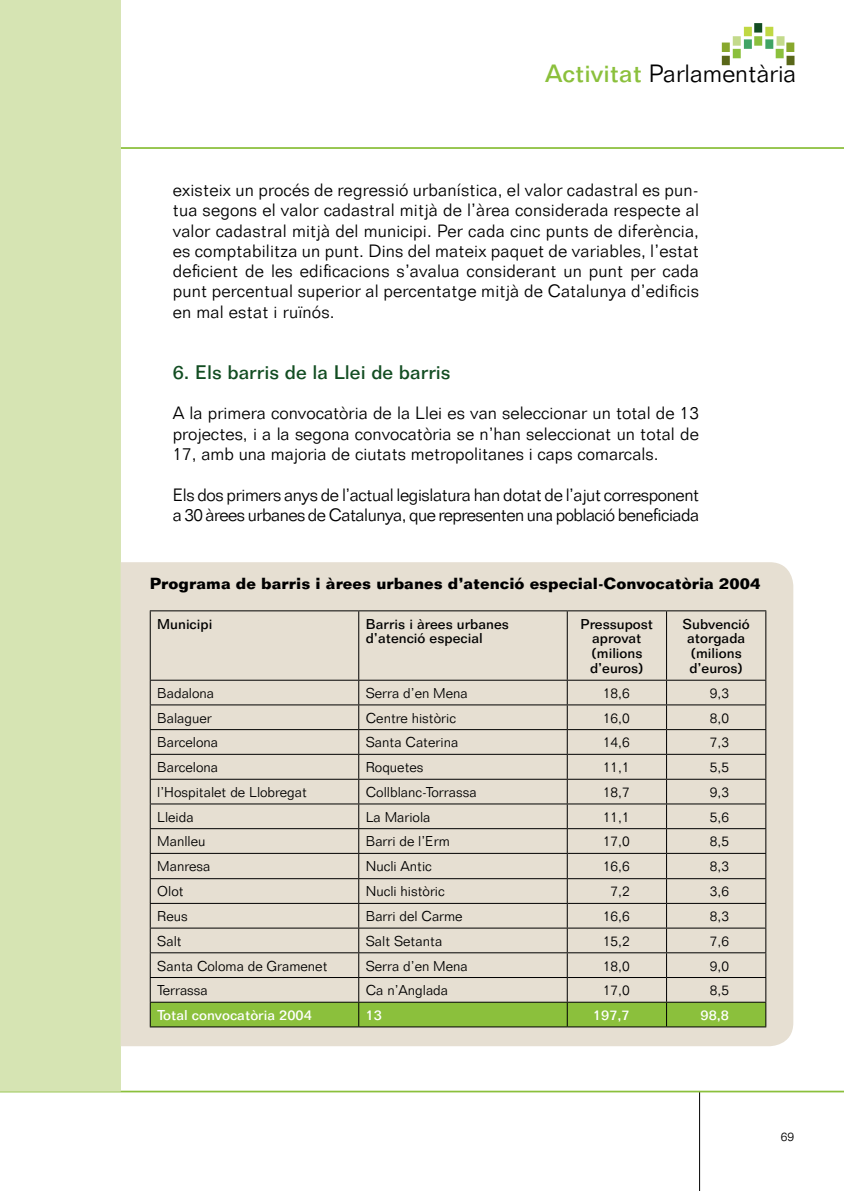
<style>
.page{position:relative;width:844px;height:1191px;background:#fff}
.page>*{position:absolute;margin:0;border:0;box-sizing:border-box;transform-origin:0 0}
.t1{font:300 24.5px "Folio BT";color:#000}
.Nivell_1{font:500 19.25px "Folio BT";color:#124d22}
._00_Cos_de_text{font:300 17.5px/20.3px "Folio BT";letter-spacing:-.025em;color:#000;text-align:justify}
.titol_taula{font:700 15.75px "Folio BT";color:#000}
._04_taula{font:300 14px "Folio BT";color:#000}
._04_taula-2{font:500 14px/14.9px "Folio BT";color:#000}
._04_taula-3{font:500 14px "Folio BT";color:#fff}
.t2{font:300 12.25px "Folio BT";color:#000}
.s1{font-weight:500;color:#8bc03c}
</style>
<div class="page">
<hr style="left:699px;top:1091px;width:1px;height:100px;background:#000">
<div style="left:722px;top:57px;width:6px;height:7px;background:#596719"></div>
<div style="left:721px;top:56px;width:8px;height:9px;border:2px solid #596719"></div>
<div style="left:722px;top:43px;width:6px;height:8px;background:#88a82d"></div>
<div style="left:721px;top:43px;width:8px;height:9px;border:2px solid #88a82d"></div>
<div style="left:733px;top:50px;width:6px;height:7px;background:#8bc03c"></div>
<div style="left:732px;top:49px;width:8px;height:9px;border:2px solid #8bc03c"></div>
<div style="left:733px;top:37px;width:6px;height:8px;background:#c3da8b"></div>
<div style="left:732px;top:36px;width:8px;height:10px;border:2px solid #c3da8b"></div>
<div style="left:744px;top:40px;width:6px;height:8px;background:#40a465"></div>
<div style="left:743px;top:39px;width:8px;height:10px;border:2px solid #40a465"></div>
<div style="left:744px;top:28px;width:6px;height:7px;background:#c0d843"></div>
<div style="left:743px;top:27px;width:8px;height:9px;border:2px solid #c0d843"></div>
<div style="left:766px;top:40px;width:6px;height:8px;background:#40a465"></div>
<div style="left:765px;top:39px;width:8px;height:10px;border:2px solid #40a465"></div>
<div style="left:766px;top:28px;width:6px;height:7px;background:#c0d843"></div>
<div style="left:765px;top:27px;width:8px;height:9px;border:2px solid #c0d843"></div>
<div style="left:777px;top:37px;width:6px;height:8px;background:#c3da8b"></div>
<div style="left:776px;top:36px;width:8px;height:10px;border:2px solid #c3da8b"></div>
<div style="left:787px;top:43px;width:6px;height:8px;background:#88a82d"></div>
<div style="left:786px;top:43px;width:8px;height:9px;border:2px solid #88a82d"></div>
<div style="left:755px;top:37px;width:6px;height:8px;background:#8bc03c"></div>
<div style="left:754px;top:36px;width:8px;height:10px;border:2px solid #8bc03c"></div>
<div style="left:755px;top:24px;width:6px;height:8px;background:#124d22"></div>
<div style="left:754px;top:23px;width:8px;height:10px;border:2px solid #124d22"></div>
<div style="left:787px;top:57px;width:6px;height:7px;background:#596719"></div>
<div style="left:786px;top:56px;width:8px;height:9px;border:2px solid #596719"></div>
<div style="left:776px;top:50px;width:6px;height:7px;background:#8bc03c"></div>
<div style="left:775px;top:49px;width:8px;height:9px;border:2px solid #8bc03c"></div>
<hr style="left:0;top:147px;width:843px;height:2px;background:#8bc03c">
<hr style="left:0;top:1090px;width:843px;height:2px;background:#8bc03c">
<div style="left:121px;top:562px;width:672px;height:484px;background:#e6dfd2"></div>
<hr style="left:150px;top:610px;width:208px;height:1px;background:#000">
<hr style="left:150px;top:611px;width:1px;height:69px;background:#000">
<hr style="left:358px;top:610px;width:209px;height:1px;background:#000">
<hr style="left:358px;top:611px;width:1px;height:69px;background:#000">
<hr style="left:567px;top:610px;width:99px;height:1px;background:#000">
<hr style="left:566px;top:611px;width:1px;height:69px;background:#000">
<hr style="left:666px;top:610px;width:100px;height:1px;background:#000">
<hr style="left:666px;top:611px;width:1px;height:69px;background:#000">
<hr style="left:765px;top:611px;width:1px;height:69px;background:#000">
<svg style="left:150px;top:680px;width:616px;height:346px;background:#d5d2be"></svg>
<hr style="left:150px;top:1026px;width:208px;height:1px;background:#000">
<hr style="left:358px;top:1026px;width:209px;height:1px;background:#000">
<hr style="left:567px;top:1026px;width:99px;height:1px;background:#000">
<hr style="left:666px;top:1026px;width:100px;height:1px;background:#000">
<div style="left:0;top:0;width:121px;height:1091px;background:#d6e4b3"></div>
<h1 class="t1" style="left:545px;top:59px;width:253px"><span class="s1">Activitat</span> Parlamentària</h1>
<p class="_00_Cos_de_text" style="left:173px;top:179px;width:527px">existeix un procés de regressió urbanística, el valor cadastral es pun&shy;tua segons el valor cadastral mitjà de l’àrea considerada respecte al valor cadastral mitjà del municipi. Per cada cinc punts de diferència, es comptabilitza un punt. Dins del mateix paquet de variables, l’estat deficient de les edificacions s’avalua considerant un punt per cada punt percentual superior al percentatge mitjà de Catalunya d’edificis en mal estat i ruïnós.</p>
<p class="Nivell_1" style="left:173px;top:360px;width:279px">6. Els barris de la Llei de barris</p>
<p class="_00_Cos_de_text" style="left:173px;top:403px;width:527px">A la primera convocatòria de la Llei es van seleccionar un total de 13 projectes, i a la segona convocatòria se n’han seleccionat un total de 17, amb una majoria de ciutats metropolitanes i caps comarcals.</p>
<p class="_00_Cos_de_text" style="left:173px;top:484px;width:528px">Els dos primers anys de l’actual legislatura han dotat de l’ajut corresponent a 30 àrees urbanes de Catalunya, que representen una població beneficiada</p>
<p class="titol_taula" style="left:150px;top:573px;width:612px">Programa de barris i àrees urbanes d’atenció especial-Convocatòria 2004</p>
<p class="_04_taula-2" style="left:157px;top:616px;width:57px">Municipi</p>
<p class="_04_taula-2" style="left:365px;top:616px;width:144px">Barris i àrees urbanes d’atenció especial</p>
<p class="_04_taula-2" style="left:580px;top:616px;width:74px;text-align:center">Pressupost aprovat (milions d’euros)</p>
<p class="_04_taula-2" style="left:682px;top:616px;width:69px;text-align:center">Subvenció atorgada</p>
<p class="_04_taula-2" style="left:689px;top:646px;width:55px">(milions d’euros)</p>
<p class="_04_taula" style="left:157px;top:684px;width:58px">Badalona</p>
<p class="_04_taula" style="left:365px;top:684px;width:103px">Serra d’en Mena</p>
<p class="_04_taula" style="left:603px;top:684px;width:28px">18,6</p>
<p class="_04_taula" style="left:709px;top:684px;width:21px">9,3</p>
<p class="_04_taula" style="left:157px;top:709px;width:56px">Balaguer</p>
<p class="_04_taula" style="left:365px;top:709px;width:92px">Centre històric</p>
<p class="_04_taula" style="left:603px;top:709px;width:28px">16,0</p>
<p class="_04_taula" style="left:709px;top:709px;width:21px">8,0</p>
<p class="_04_taula" style="left:157px;top:734px;width:62px">Barcelona</p>
<p class="_04_taula" style="left:365px;top:734px;width:94px">Santa Caterina</p>
<p class="_04_taula" style="left:603px;top:734px;width:28px">14,6</p>
<p class="_04_taula" style="left:709px;top:734px;width:21px">7,3</p>
<p class="_04_taula" style="left:157px;top:758px;width:62px">Barcelona</p>
<p class="_04_taula" style="left:365px;top:758px;width:59px">Roquetes</p>
<p class="_04_taula" style="left:603px;top:758px;width:28px">11,1</p>
<p class="_04_taula" style="left:709px;top:758px;width:21px">5,5</p>
<p class="_04_taula" style="left:157px;top:783px;width:151px">l’Hospitalet de Llobregat</p>
<p class="_04_taula" style="left:365px;top:783px;width:112px">Collblanc-Torrassa</p>
<p class="_04_taula" style="left:603px;top:783px;width:28px">18,7</p>
<p class="_04_taula" style="left:709px;top:783px;width:21px">9,3</p>
<p class="_04_taula" style="left:157px;top:808px;width:38px">Lleida</p>
<p class="_04_taula" style="left:365px;top:808px;width:66px">La Mariola</p>
<p class="_04_taula" style="left:603px;top:808px;width:28px">11,1</p>
<p class="_04_taula" style="left:709px;top:808px;width:21px">5,6</p>
<p class="_04_taula" style="left:157px;top:833px;width:50px">Manlleu</p>
<p class="_04_taula" style="left:365px;top:833px;width:85px">Barri de l’Erm</p>
<p class="_04_taula" style="left:603px;top:833px;width:28px">17,0</p>
<p class="_04_taula" style="left:709px;top:833px;width:21px">8,5</p>
<p class="_04_taula" style="left:157px;top:857px;width:55px">Manresa</p>
<p class="_04_taula" style="left:365px;top:857px;width:68px">Nucli Antic</p>
<p class="_04_taula" style="left:603px;top:857px;width:28px">16,6</p>
<p class="_04_taula" style="left:709px;top:857px;width:21px">8,3</p>
<p class="_04_taula" style="left:157px;top:883px;width:28px">Olot</p>
<p class="_04_taula" style="left:365px;top:883px;width:81px">Nucli històric</p>
<p class="_04_taula" style="left:610px;top:883px;width:21px">7,2</p>
<p class="_04_taula" style="left:709px;top:883px;width:21px">3,6</p>
<p class="_04_taula" style="left:157px;top:907px;width:32px">Reus</p>
<p class="_04_taula" style="left:365px;top:907px;width:98px">Barri del Carme</p>
<p class="_04_taula" style="left:603px;top:907px;width:28px">16,6</p>
<p class="_04_taula" style="left:709px;top:907px;width:21px">8,3</p>
<p class="_04_taula" style="left:157px;top:932px;width:26px">Salt</p>
<p class="_04_taula" style="left:365px;top:932px;width:78px">Salt Setanta</p>
<p class="_04_taula" style="left:603px;top:932px;width:28px">15,2</p>
<p class="_04_taula" style="left:709px;top:932px;width:21px">7,6</p>
<p class="_04_taula" style="left:157px;top:957px;width:172px">Santa Coloma de Gramenet</p>
<p class="_04_taula" style="left:365px;top:957px;width:103px">Serra d’en Mena</p>
<p class="_04_taula" style="left:603px;top:957px;width:28px">18,0</p>
<p class="_04_taula" style="left:709px;top:957px;width:21px">9,0</p>
<p class="_04_taula" style="left:157px;top:981px;width:52px">Terrassa</p>
<p class="_04_taula" style="left:365px;top:981px;width:84px">Ca n’Anglada</p>
<p class="_04_taula" style="left:603px;top:981px;width:28px">17,0</p>
<p class="_04_taula" style="left:709px;top:981px;width:21px">8,5</p>
<p class="_04_taula-3" style="left:157px;top:1006px;width:156px">Total convocatòria 2004</p>
<p class="_04_taula-3" style="left:365px;top:1006px;width:18px">13</p>
<p class="_04_taula-3" style="left:593px;top:1006px;width:38px">197,7</p>
<p class="_04_taula-3" style="left:700px;top:1006px;width:30px">98,8</p>
<p class="t2" style="left:780px;top:1129px;width:15px">69</p>
</div>
